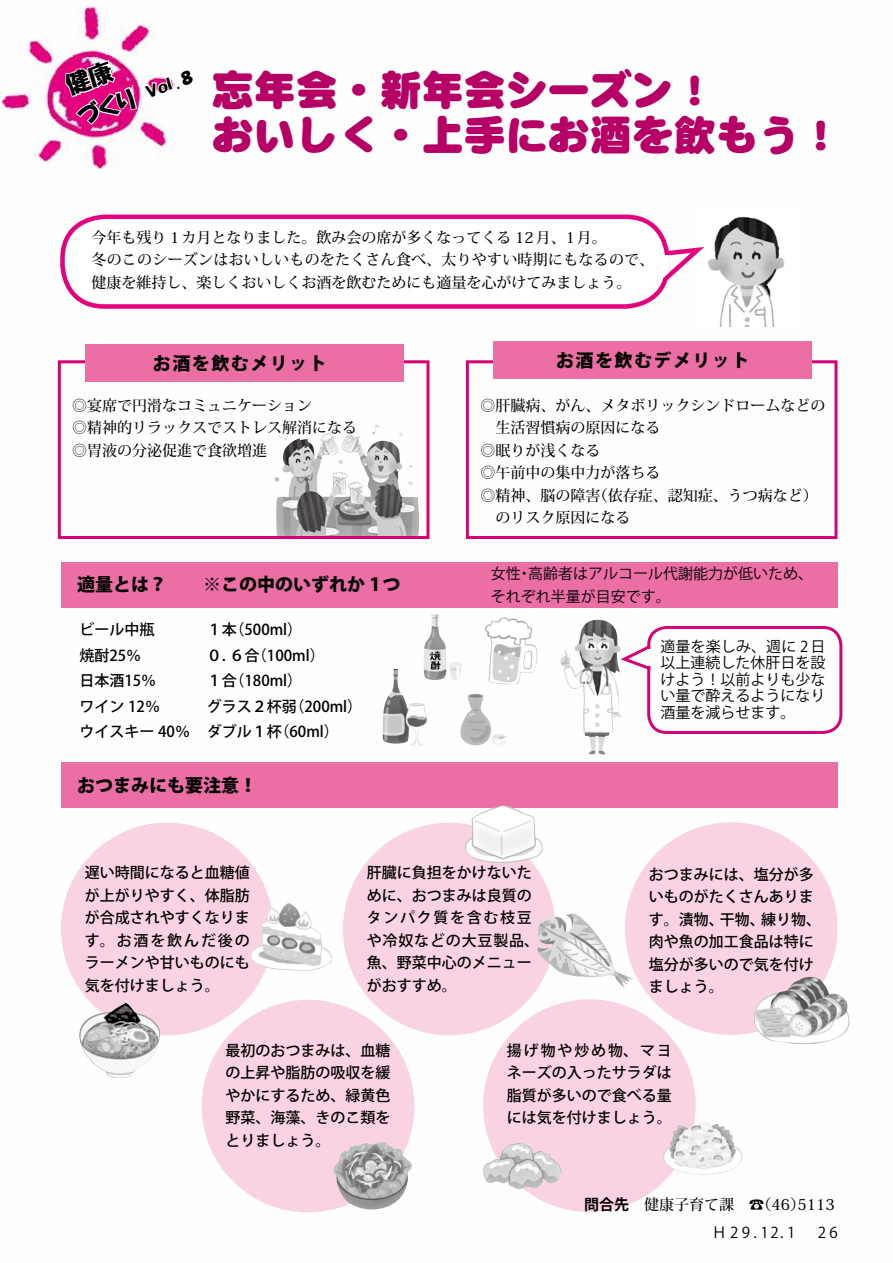
<style>
.page{position:relative;width:893px;height:1263px;background:#fff}
.page>*{position:absolute;margin:0;border:0;box-sizing:border-box;transform-origin:0 0}
.t1{font:42px/45px "DF Maru Gothic Pro 6 N W12";color:#b60065}
.t2{font:800 18px "Koz Go Pro";color:#000}
.t3{font:800 18px "Koz Go Pro";letter-spacing:.085em;color:#000}
.t4{font:500 15px/22.5px "Koz Go Pro";color:#000;text-align:justify}
.t5{font:500 15px/22.5px "Koz Min Pro";color:#000}
.t6{font:15px/16.5px "Koz Go Pro";color:#000}
.t7{font:15px "HGP Soei Kakupoptai";color:#000}
.s1{font-family:"Koz Go Pro";font-weight:700}
</style>
<div class="page">
<div style="left:483px;top:999px;width:213px;height:213px;background:#f9d3e3;border-radius:50%"></div>
<div style="left:202px;top:1000px;width:212px;height:212px;background:#f9d3e3;border-radius:50%"></div>
<div style="left:625px;top:822px;width:212px;height:213px;background:#f9d3e3;border-radius:50%"></div>
<div style="left:343px;top:823px;width:213px;height:212px;background:#f9d3e3;border-radius:50%"></div>
<img style="left:275px;top:424px;width:144px;height:116px">
<div style="left:466px;top:360px;width:371px;height:179px;border:3px solid #d60077"></div>
<div style="left:493px;top:342px;width:319px;height:37px;background:#eb6ea5"></div>
<div style="left:58px;top:360px;width:371px;height:179px;border:3px solid #d60077"></div>
<div style="left:85px;top:345px;width:318px;height:37px;background:#eb6ea5"></div>
<div style="left:61px;top:562px;width:776px;height:45px;background:#eb6ea5"></div>
<img style="left:0;top:4px;width:173px;height:164px">
<img style="left:707px;top:216px;width:78px;height:110px">
<div style="left:60px;top:215px;width:610px;height:94px;border:4px solid #e4007f;border-radius:42px"></div>
<svg style="left:663px;top:244px;width:41px;height:43px"></svg>
<svg style="left:71px;top:360px;width:286px;height:118px"></svg>
<div style="left:61px;top:762px;width:776px;height:46px;background:#eb6ea5"></div>
<img style="left:332px;top:1141px;width:80px;height:69px">
<img style="left:560px;top:620px;width:61px;height:134px">
<img style="left:382px;top:669px;width:46px;height:77px">
<img style="left:422px;top:614px;width:40px;height:67px">
<img style="left:460px;top:693px;width:47px;height:53px">
<img style="left:485px;top:617px;width:53px;height:68px">
<img style="left:463px;top:805px;width:80px;height:58px">
<img style="left:483px;top:1142px;width:79px;height:48px">
<img style="left:663px;top:1122px;width:80px;height:54px">
<img style="left:537px;top:912px;width:97px;height:76px">
<img style="left:752px;top:976px;width:98px;height:69px">
<div style="left:61px;top:823px;width:213px;height:212px;background:#f9d3e3;border-radius:50%"></div>
<img style="left:79px;top:1003px;width:82px;height:75px">
<img style="left:251px;top:903px;width:81px;height:68px">
<div style="left:647px;top:626px;width:195px;height:108px;border:3px solid #d60077;border-radius:18px"></div>
<svg style="left:620px;top:642px;width:31px;height:30px"></svg>
<hr style="left:647px;top:649px;width:4px;height:17px;background:#fff">
<svg style="left:63px;top:59px;width:112px;height:68px"></svg>
<p class="t7" style="left:144px;top:86px;width:50px;rotate:-20deg">Ｖｏｌ ８.</p>
<h1 class="t1" style="left:212px;top:68px;width:632px">忘年会・新年会シーズン!<br>おいしく・上手にお酒を飲もう!</h1>
<p class="t5" style="left:92px;top:225px;width:564px">今年も残り 1 カ月となりました。飲み会の席が多くなってくる 12 月、1月。<br>冬のこのシーズンはおいしいものをたくさん食べ、太りやすい時期にもなるので、健康を維持し、楽しくおいしくお酒を飲むためにも適量を心がけてみましょう。</p>
<p class="t3" style="left:153px;top:352px;width:175px">お酒を飲むメリット</p>
<p class="t5" style="left:72px;top:394px;width:286px">◎宴席で円滑なコミュニケーション<br>◎精神的リラックスでストレス解消になる◎胃液の分泌促進で食欲増進</p>
<p class="t2" style="left:77px;top:573px;width:325px">適量とは？　　※この中のいずれか 1 つ</p>
<p class="t4" style="left:79px;top:619px;width:76px">ビール中瓶</p>
<p class="t4" style="left:207px;top:619px;width:97px">１（本 500ml(</p>
<p class="t4" style="left:79px;top:645px;width:63px">焼酎25％</p>
<p class="t4" style="left:207px;top:645px;width:119px">０．６（合 100ml(</p>
<p class="t4" style="left:79px;top:670px;width:78px">日本酒15％</p>
<p class="t4" style="left:207px;top:670px;width:97px">１（合 180ml(</p>
<p class="t4" style="left:79px;top:696px;width:82px">ワイン 12％</p>
<p class="t4" style="left:207px;top:696px;width:91px">グラス２杯弱</p>
<p class="t4" style="left:289px;top:696px;width:74px">（200ml(</p>
<p class="t4" style="left:79px;top:721px;width:112px">ウイスキー 40％</p>
<p class="t4" style="left:207px;top:721px;width:133px">ダブル１（杯 60ml(</p>
<p class="t2" style="left:77px;top:774px;width:182px">おつまみにも要注意!</p>
<p class="t3" style="left:556px;top:349px;width:195px">お酒を飲むデメリット</p>
<p class="t5" style="left:480px;top:394px;width:346px">◎肝臓病、がん、メタボリックシンドロームなどの</p>
<p class="t5" style="left:480px;top:416px;width:181px">　生活習慣病の原因になる</p>
<p class="t5" style="left:480px;top:439px;width:121px">◎眠りが浅くなる</p>
<p class="t5" style="left:480px;top:461px;width:181px">◎午前中の集中力が落ちる</p>
<p class="t5" style="left:593px;top:484px;width:226px">（依存症、認知症、うつ病など(</p>
<p class="t5" style="left:480px;top:484px;width:151px">◎精神、脳の障害<br>　のリスク原因になる</p>
<p class="t6" style="left:528px;top:566px;width:286px">高齢者はアルコール代謝能力が低いため、</p>
<p class="t6" style="left:491px;top:563px;width:181px;line-height:22.5px">女性<br>それぞれ半量が目安です。</p>
<p class="t6" style="left:517px;top:566px;width:16px">・</p>
<p class="t6" style="left:660px;top:638px;width:166px;text-align:justify">適量を楽しみ、週に 2 日以上連続した休肝日を設けよう！以前よりも少ない量で酔えるようになり酒量を減らせます。</p>
<p class="t4" style="left:85px;top:862px;width:167px">遅い時間になると血糖値が上がりやすく、体脂肪が合成されやすくなります。お酒を飲んだ後のラーメンや甘いものにも気を付けましょう。</p>
<p class="t4" style="left:367px;top:862px;width:174px;text-align:left">肝臓に負担をかけないために、おつまみは良質のタンパク質を含む枝豆や冷奴などの大豆製品、魚、野菜中心のメニューがおすすめ。</p>
<p class="t4" style="left:649px;top:864px;width:166px">おつまみには、塩分が多</p>
<p class="t4" style="left:649px;top:886px;width:166px">いものがたくさんありま</p>
<p class="t4" style="left:761px;top:909px;width:61px">練り物、</p>
<p class="t4" style="left:649px;top:909px;width:166px;text-align:left">す。漬物、<br>肉や魚の加工食品は特に塩分が多いので気を付けましょう。</p>
<p class="t4" style="left:720px;top:909px;width:46px">干物、</p>
<p class="t4" style="left:226px;top:1039px;width:166px">最初のおつまみは、血糖の上昇や脂肪の吸収を緩やかにするため、緑黄色野菜、海藻、きのこ類をとりましょう。</p>
<p class="t4" style="left:507px;top:1039px;width:166px">揚げ物や炒め物、マヨネーズの入ったサラダは脂質が多いので食べる量には気を付けましょう。</p>
<p class="t5" style="left:584px;top:1193px;width:151px"><span class="s1">問合先</span>　健康子育て課</p>
<p class="t5" style="left:749px;top:1193px;width:58px">)☎ 46(</p>
<p class="t5" style="left:798px;top:1193px;width:39px">5113</p>
<p class="t6" style="left:712px;top:1224px;width:85px">Ｈ29.12.1</p>
<p class="t6" style="left:818px;top:1224px;width:21px">26</p>
</div>
